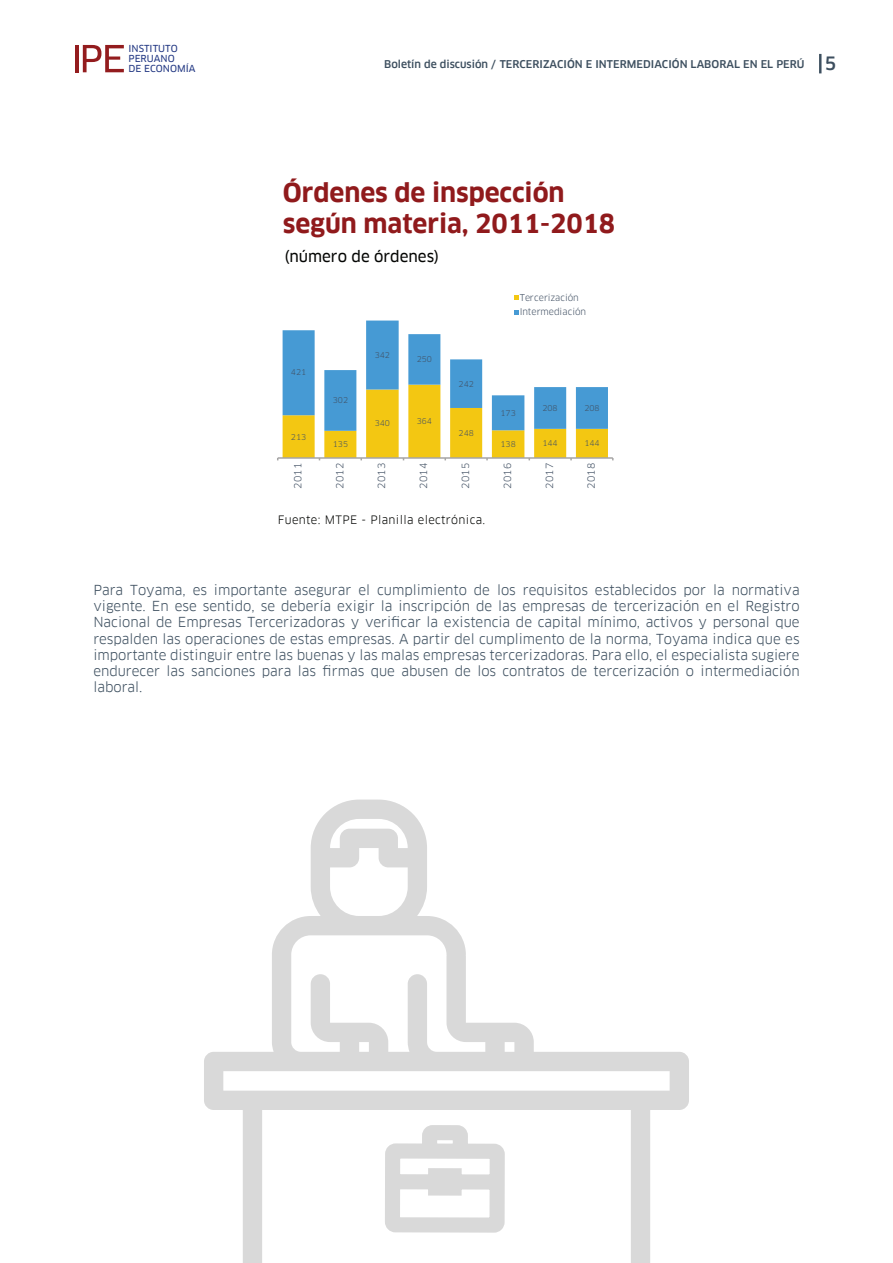
<style>
.page{position:relative;width:893px;height:1263px;background:#fff}
.page>*{position:absolute;margin:0;border:0;box-sizing:border-box;transform-origin:0 0}
.t1{font:700 25.5px/30.6px "Clan Pro";letter-spacing:-.005em;color:#901a1c}
.t2{font:500 18px "Clan Pro";color:#3d4f5f}
.t3{font:15.15px "Clan Pro News";letter-spacing:-.005em;color:#040503}
.t4{font:13.5px/16.2px "Clan Pro";color:#3d4f5f;text-align:justify}
.t5{font:11.4px "Clan Pro";letter-spacing:.03em;color:#040503}
.t6{font:500 10.5px "Clan Pro";letter-spacing:.005em;color:#3d4f5f}
.t7{font:9.75px "Clan Pro";letter-spacing:.045em;color:#415063}
.t8{font:9.45px/10.1px "Clan Pro News";color:#263b85}
.t9{font:9px/14.5px "Clan Pro";letter-spacing:-.005em;color:#415063}
.t10{font:7.8px "Clan Pro";color:#415063}
</style>
<div class="page">
<svg style="left:819px;top:54px;width:2px;height:19px"></svg>
<svg style="left:83px;top:45px;width:41px;height:27px"></svg>
<hr style="left:75px;top:45px;width:4px;height:27px;background:#931c1e">
<svg style="left:204px;top:799px;width:485px;height:464px"></svg>
<svg style="left:377px;top:799px;width:135px;height:464px"></svg>
<svg style="left:277px;top:321px;width:337px;height:139px"></svg>
<svg style="left:514px;top:296px;width:4px;height:4px"></svg>
<svg style="left:514px;top:311px;width:4px;height:4px"></svg>
<p class="t8" style="left:129px;top:44px;width:68px">INSTITUTO<br>PERUANO<br>DE ECONOMÍA</p>
<p class="t6" style="left:384px;top:58px;width:422px">Boletín de discusión / TERCERIZACIÓN E INTERMEDIACIÓN LABORAL EN EL PERÚ</p>
<h2 class="t2" style="left:825px;top:53px;width:13px">5</h2>
<h1 class="t1" style="left:283px;top:178px;width:334px">Órdenes de inspección según materia, 2011-2018</h1>
<p class="t3" style="left:285px;top:247px;width:156px">(número de órdenes)</p>
<p class="t10" style="left:291px;top:368px;width:17px">421</p>
<p class="t10" style="left:291px;top:432px;width:17px">213</p>
<p class="t10" style="left:333px;top:396px;width:17px">302</p>
<p class="t10" style="left:333px;top:440px;width:17px">135</p>
<p class="t10" style="left:375px;top:350px;width:17px">342</p>
<p class="t10" style="left:417px;top:355px;width:17px">250</p>
<p class="t10" style="left:375px;top:419px;width:17px">340</p>
<p class="t10" style="left:417px;top:416px;width:17px">364</p>
<p class="t10" style="left:459px;top:379px;width:17px">242</p>
<p class="t10" style="left:459px;top:428px;width:17px">248</p>
<p class="t9" style="left:520px;top:290px;width:68px">Tercerización<br>Intermediación</p>
<p class="t10" style="left:501px;top:408px;width:17px">173</p>
<p class="t10" style="left:542px;top:403px;width:17px">208</p>
<p class="t10" style="left:584px;top:403px;width:17px">208</p>
<p class="t10" style="left:501px;top:439px;width:17px">138</p>
<p class="t10" style="left:542px;top:439px;width:17px">144</p>
<p class="t10" style="left:584px;top:439px;width:17px">144</p>
<p class="t7" style="left:292px;top:489px;width:27px;rotate:-90deg">2011</p>
<p class="t7" style="left:334px;top:489px;width:27px;rotate:-90deg">2012</p>
<p class="t7" style="left:376px;top:489px;width:27px;rotate:-90deg">2013</p>
<p class="t7" style="left:418px;top:489px;width:27px;rotate:-90deg">2014</p>
<p class="t7" style="left:460px;top:489px;width:27px;rotate:-90deg">2015</p>
<p class="t7" style="left:502px;top:489px;width:27px;rotate:-90deg">2016</p>
<p class="t7" style="left:544px;top:489px;width:27px;rotate:-90deg">2017</p>
<p class="t7" style="left:585px;top:489px;width:27px;rotate:-90deg">2018</p>
<p class="t5" style="left:278px;top:513px;width:209px">Fuente: MTPE - Planilla electrónica.</p>
<p class="t4" style="left:93px;top:582px;width:708px">Para Toyama, es importante asegurar el cumplimiento de los requisitos establecidos por la normativa vigente. En ese sentido, se debería exigir la inscripción de las empresas de tercerización en el Registro Nacional de Empresas Tercerizadoras y verificar la existencia de capital mínimo, activos y personal que respalden las operaciones de estas empresas. A partir del cumplimento de la norma, Toyama indica que es importante distinguir entre las buenas y las malas empresas tercerizadoras. Para ello, el especialista sugiere endurecer las sanciones para las firmas que abusen de los contratos de tercerización o intermediación laboral.</p>
</div>
